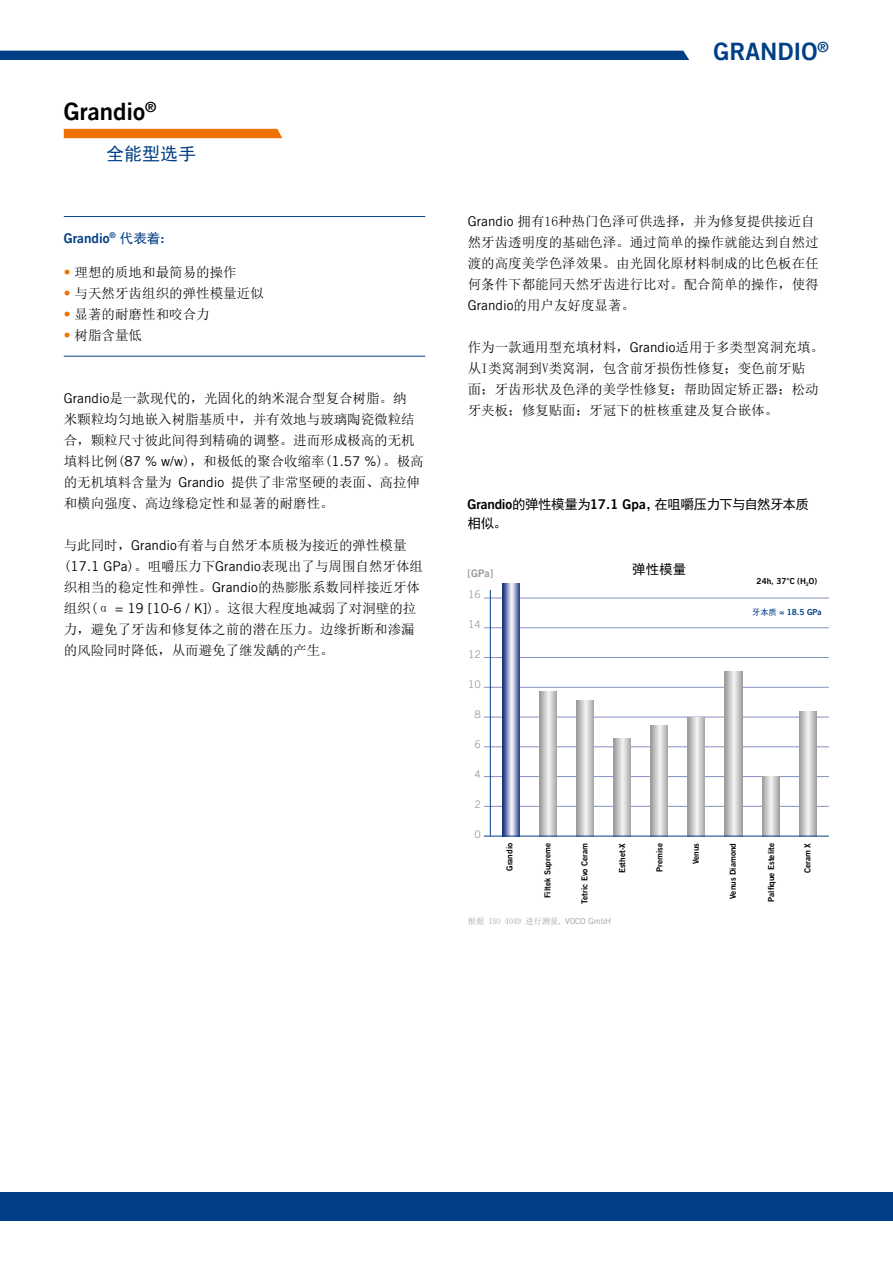
<style>
.page{position:relative;width:893px;height:1263px;background:#fff}
.page>*{position:absolute;margin:0;border:0;box-sizing:border-box;transform-origin:0 0}
.t1{font:24px "Trade Gothic LT Com Bd 2";color:#003f85}
.t2{font:24px "Trade Gothic LT Com Bd 2";color:#000}
.t3{font:18px "Sim Hei";color:#003f85}
.t4{font:13.5px/21px "Sim Sun";color:#000}
.t5{font:13.5px/19.5px "Sim Hei";letter-spacing:-.035em;color:#000}
.t6{font:13.5px "Trade Gothic LT Com Bd 2";color:#003f85}
.t7{font:10.5px "Trade Gothic LT Com";color:#9d9d9c}
.t8{font:10.5px "Trade Gothic LT Com Bd 2";color:#9d9d9c}
.t9{font:8.25px "Trade Gothic LT Com Bd 2";color:#000}
.t10{font:8.25px "Sim Sun";color:#9d9d9c}
.t11{font:8.25px "Trade Gothic LT Com Bd 2";color:#003f85}
.s1{font-family:"Sim Hei"}
.s2{font-family:"Trade Gothic LT Com";color:#ee7203}
.s3{font-family:"Trade Gothic LT Com"}
.s4{font-family:"Trade Gothic LT Com Bd 2"}
</style>
<div class="page">
<div style="left:0;top:51px;width:689px;height:9px;background:#003f85"></div>
<div style="left:64px;top:129px;width:218px;height:9px;background:#ee7203"></div>
<hr style="left:64px;top:356px;width:361px;height:1px;background:#003f85">
<hr style="left:64px;top:216px;width:361px;height:1px;background:#003f85">
<div style="left:0;top:1192px;width:893px;height:28px;background:#003f85"></div>
<hr style="left:484px;top:598px;width:345px;height:1px;background:#8590c0">
<hr style="left:484px;top:657px;width:345px;height:1px;background:#8590c0">
<hr style="left:484px;top:687px;width:345px;height:1px;background:#8590c0">
<hr style="left:484px;top:717px;width:345px;height:1px;background:#8590c0">
<hr style="left:484px;top:746px;width:345px;height:1px;background:#8590c0">
<hr style="left:484px;top:776px;width:345px;height:1px;background:#8590c0">
<hr style="left:484px;top:806px;width:345px;height:1px;background:#8590c0">
<svg style="left:614px;top:738px;width:17px;height:98px;background:#c9c9c9"></svg>
<svg style="left:651px;top:726px;width:17px;height:110px;background:#c9c9c9"></svg>
<svg style="left:799px;top:711px;width:17px;height:125px;background:#c9c9c9"></svg>
<svg style="left:688px;top:717px;width:17px;height:119px;background:#c9c9c9"></svg>
<svg style="left:762px;top:776px;width:17px;height:60px"></svg>
<svg style="left:577px;top:700px;width:17px;height:136px;background:#c9c9c9"></svg>
<hr style="left:484px;top:627px;width:345px;height:1px;background:#8590c0">
<svg style="left:503px;top:584px;width:17px;height:252px;background:#8b97c1"></svg>
<svg style="left:540px;top:692px;width:17px;height:144px;background:#c9c9c9"></svg>
<svg style="left:725px;top:672px;width:17px;height:164px;background:#c9c9c9"></svg>
<hr style="left:484px;top:836px;width:345px;height:1px;background:#003f85">
<hr style="left:490px;top:590px;width:1px;height:246px;background:#003f85">
<h1 class="t2" style="left:64px;top:97px;width:94px">Grandio<sup>®</sup></h1>
<h2 class="t3" style="left:106px;top:145px;width:91px">全能型选手</h2>
<p class="t6" style="left:64px;top:229px;width:102px">Grandio<sup>®</sup> <span class="s1">代表着</span>:</p>
<p class="t4" style="left:64px;top:261px;width:174px"><span class="s2">•</span> 理想的质地和最简易的操作</p>
<p class="t4" style="left:64px;top:282px;width:201px"><span class="s2">•</span> 与天然牙齿组织的弹性模量近似</p>
<p class="t4" style="left:64px;top:303px;width:147px"><span class="s2">•</span> 显著的耐磨性和咬合力</p>
<p class="t4" style="left:64px;top:324px;width:80px"><span class="s2">•</span> 树脂含量低</p>
<p class="t4" style="left:64px;top:387px;width:361px"><span class="s3">Grandio</span>是一款现代的，光固化的纳米混合型复合树脂。纳<br>米颗粒均匀地嵌入树脂基质中，并有效地与玻璃陶瓷微粒结合，颗粒尺寸彼此间得到精确的调整。进而形成极高的无机填料比例(<span class="s3">87 % w/w</span>)，和极低的聚合收缩率(<span class="s3">1.57 %</span>)。极高的无机填料含量为 <span class="s3">Grandio</span> 提供了非常坚硬的表面、高拉伸和横向强度、高边缘稳定性和显著的耐磨性。</p>
<p class="t4" style="left:64px;top:534px;width:361px">与此同时，<span class="s3">Grandio</span>有着与自然牙本质极为接近的弹性模量(<span class="s3">17.1 GPa</span>)。咀嚼压力下<span class="s3">Grandio</span>表现出了与周围自然牙体组织相当的稳定性和弹性。<span class="s3">Grandio</span>的热膨胀系数同样接近牙体组织(α <span class="s3">= 19 [10-6 / K]</span>)。这很大程度地减弱了对洞壁的拉力，避免了牙齿和修复体之前的潜在压力。边缘折断和渗漏的风险同时降低，从而避免了继发龋的产生。</p>
<h1 class="t1" style="left:714px;top:37px;width:117px">GRANDIO<sup>®</sup></h1>
<p class="t4" style="left:468px;top:210px;width:353px"><span class="s3">Grandio</span> 拥有16种热门色泽可供选择，并为修复提供接近自然牙齿透明度的基础色泽。通过简单的操作就能达到自然过渡的高度美学色泽效果。由光固化原材料制成的比色板在任何条件下都能同天然牙齿进行比对。配合简单的操作，使得<br><span class="s3">Grandio</span>的用户友好度显著。</p>
<p class="t4" style="left:468px;top:336px;width:358px">作为一款通用型充填材料，<span class="s3">Grandio</span>适用于多类型窝洞充填。从I类窝洞到V类窝洞，包含前牙损伤性修复；变色前牙贴<br>面；牙齿形状及色泽的美学性修复；帮助固定矫正器；松动牙夹板；修复贴面；牙冠下的桩核重建及复合嵌体。</p>
<p class="t5" style="left:468px;top:494px;width:343px"><span class="s4">Grandio</span>的弹性模量为<span class="s4">17.1 Gpa</span>，在咀嚼压力下与自然牙本质相似。</p>
<p class="t8" style="left:468px;top:567px;width:27px">[GPa]</p>
<p class="t7" style="left:468px;top:587px;width:14px">16</p>
<p class="t7" style="left:468px;top:617px;width:14px">14</p>
<p class="t7" style="left:468px;top:647px;width:14px">12</p>
<p class="t7" style="left:468px;top:677px;width:14px">10</p>
<p class="t7" style="left:474px;top:707px;width:8px">8</p>
<p class="t7" style="left:474px;top:737px;width:8px">6</p>
<p class="t7" style="left:474px;top:767px;width:8px">4</p>
<p class="t7" style="left:474px;top:797px;width:8px">2</p>
<p class="t7" style="left:474px;top:827px;width:8px">0</p>
<p class="t5" style="left:632px;top:559px;width:55px">弹性模量</p>
<p class="t9" style="left:757px;top:575px;width:62px">24h, 37°C (H<sub>2</sub>O)</p>
<p class="t11" style="left:752px;top:607px;width:71px"><span class="s1">牙本质</span> ≈ 18.5 GPa</p>
<p class="t9" style="left:617px;top:873px;width:32px;rotate:-90deg">Esthet-X</p>
<p class="t9" style="left:802px;top:873px;width:32px;rotate:-90deg">Ceram X</p>
<p class="t9" style="left:504px;top:871px;width:29px;rotate:-90deg">Grandio</p>
<p class="t9" style="left:654px;top:872px;width:30px;rotate:-90deg">Premise</p>
<p class="t9" style="left:766px;top:902px;width:60px;rotate:-90deg">Palfique Estelite</p>
<p class="t9" style="left:691px;top:864px;width:23px;rotate:-90deg">Venus</p>
<p class="t9" style="left:728px;top:899px;width:57px;rotate:-90deg">Venus Diamond</p>
<p class="t9" style="left:542px;top:898px;width:56px;rotate:-90deg">Filtek Supreme</p>
<p class="t9" style="left:579px;top:904px;width:62px;rotate:-90deg">Tetric Evo Ceram</p>
<p class="t10" style="left:468px;top:917px;width:145px">根据 ISO 4049 进行测量, <span class="s3">VOCO GmbH</span></p>
</div>
